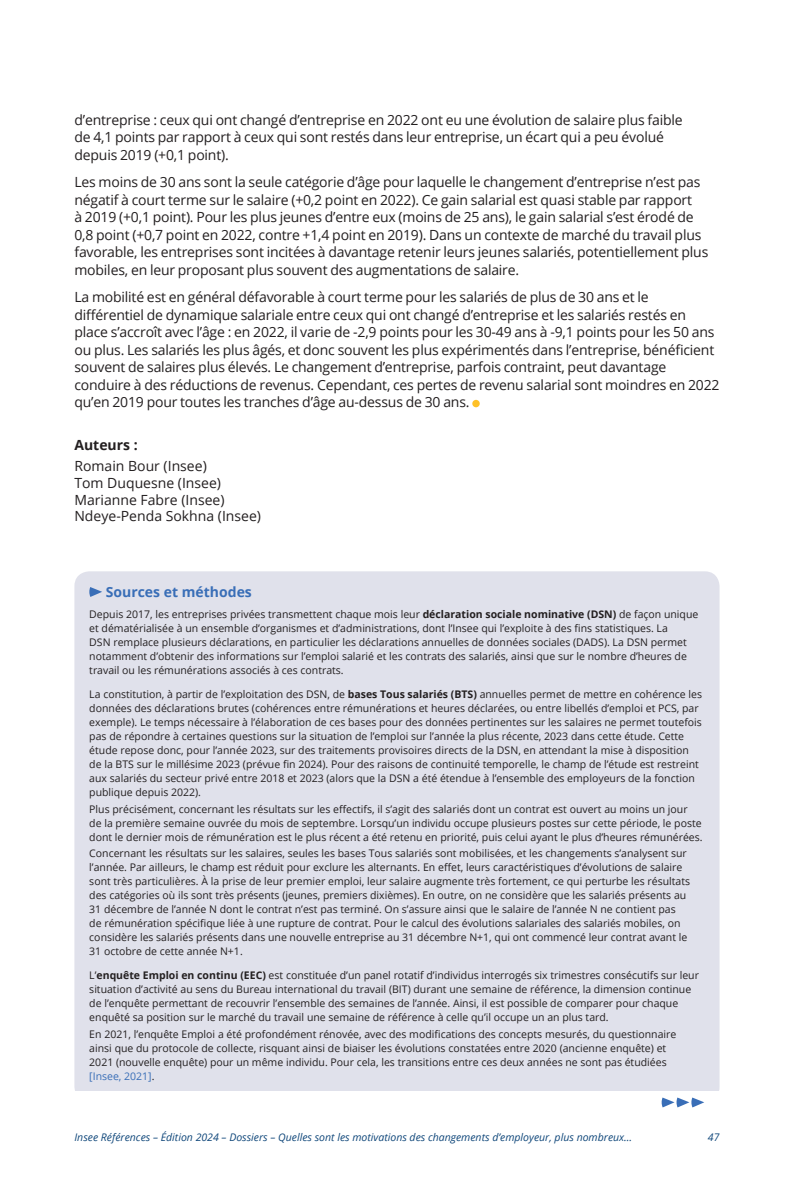
<style>
.page{position:relative;width:794px;height:1191px;background:#fff}
.page>*{position:absolute;margin:0;border:0;box-sizing:border-box;transform-origin:0 0}
.texte_courant{font:14px/17.5px "Open Sans";letter-spacing:-.015em;color:#231f20}
.texte{font:14px "Open Sans";color:#231f20}
.TK_DEF_titre{font:700 14px "Open Sans";color:#396eb7}
.texte-2{font:700 14px "Open Sans";color:#231f20}
.TK_DEF_corpus{font:10.5px/14px "Open Sans";color:#231f20}
.t1{font:italic 10.5px "Open Sans";color:#11487b}
.s1{font-weight:700}
.s2{color:#396eb7}
</style>
<div class="page">
<div style="left:472px;top:400px;width:8px;height:7px;background:#fec128;border-radius:50%"></div>
<div style="left:74px;top:571px;width:645px;height:530px;background:#e0e1eb;border-radius:15px"></div>
<svg style="left:89px;top:587px;width:13px;height:10px"></svg>
<div style="left:56px;top:1091px;width:668px;height:21px;background:#fff"></div>
<svg style="left:661px;top:1097px;width:43px;height:10px"></svg>
<p class="texte_courant" style="left:74px;top:111px;width:610px">d’entreprise : ceux qui ont changé d’entreprise en 2022 ont eu une évolution de salaire plus faible de 4,1 points par rapport à ceux qui sont restés dans leur entreprise, un écart qui a peu évolué depuis 2019 (+0,1 point).</p>
<p class="texte_courant" style="left:74px;top:173px;width:635px">Les moins de 30 ans sont la seule catégorie d’âge pour laquelle le changement d’entreprise n’est pas négatif à court terme sur le salaire (+0,2 point en 2022). Ce gain salarial est quasi stable par rapport<br>à 2019 (+0,1 point). Pour les plus jeunes d’entre eux (moins de 25 ans), le gain salarial s’est érodé de 0,8 point (+0,7 point en 2022, contre +1,4 point en 2019). Dans un contexte de marché du travail plus favorable, les entreprises sont incitées à davantage retenir leurs jeunes salariés, potentiellement plus mobiles, en leur proposant plus souvent des augmentations de salaire.</p>
<p class="texte_courant" style="left:74px;top:288px;width:646px">La mobilité est en général défavorable à court terme pour les salariés de plus de 30 ans et le différentiel de dynamique salariale entre ceux qui ont changé d’entreprise et les salariés restés en place s’accroît avec l’âge : en 2022, il varie de ‑2,9 points pour les 30‑49 ans à ‑9,1 points pour les 50 ans ou plus. Les salariés les plus âgés, et donc souvent les plus expérimentés dans l’entreprise, bénéficient souvent de salaires plus élevés. Le changement d’entreprise, parfois contraint, peut davantage conduire à des réductions de revenus. Cependant, ces pertes de revenu salarial sont moindres en 2022 qu’en 2019 pour toutes les tranches d’âge au‑dessus de 30 ans.</p>
<p class="texte-2" style="left:74px;top:435px;width:65px">Auteurs :</p>
<p class="texte" style="left:74px;top:456px;width:134px">Romain Bour (Insee)</p>
<p class="texte" style="left:74px;top:473px;width:148px">Tom Duquesne (Insee)</p>
<p class="texte" style="left:74px;top:490px;width:152px">Marianne Fabre (Insee)</p>
<p class="texte" style="left:74px;top:506px;width:188px">Ndeye-Penda Sokhna (Insee)</p>
<p class="TK_DEF_titre" style="left:106px;top:582px;width:148px">Sources et méthodes</p>
<p class="TK_DEF_corpus" style="left:89px;top:607px;width:610px">Depuis 2017, les entreprises privées transmettent chaque mois leur <span class="s1">déclaration sociale nominative (DSN)</span> de façon unique et dématérialisée à un ensemble d’organismes et d’administrations, dont l’Insee qui l’exploite à des fins statistiques. La<br>DSN remplace plusieurs déclarations, en particulier les déclarations annuelles de données sociales (DADS). La DSN permet notamment d’obtenir des informations sur l’emploi salarié et les contrats des salariés, ainsi que sur le nombre d’heures de travail ou les rémunérations associés à ces contrats.</p>
<p class="TK_DEF_corpus" style="left:89px;top:687px;width:614px">La constitution, à partir de l’exploitation des DSN, de <span class="s1">bases Tous salariés (BTS)</span> annuelles permet de mettre en cohérence les données des déclarations brutes (cohérences entre rémunérations et heures déclarées, ou entre libellés d’emploi et PCS, par exemple). Le temps nécessaire à l’élaboration de ces bases pour des données pertinentes sur les salaires ne permet toutefois pas de répondre à certaines questions sur la situation de l’emploi sur l’année la plus récente, 2023 dans cette étude. Cette étude repose donc, pour l’année 2023, sur des traitements provisoires directs de la DSN, en attendant la mise à disposition de la BTS sur le millésime 2023 (prévue fin 2024). Pour des raisons de continuité temporelle, le champ de l’étude est restreint aux salariés du secteur privé entre 2018 et 2023 (alors que la DSN a été étendue à l’ensemble des employeurs de la fonction publique depuis 2022).</p>
<p class="TK_DEF_corpus" style="left:89px;top:801px;width:615px">Plus précisément, concernant les résultats sur les effectifs, il s’agit des salariés dont un contrat est ouvert au moins un jour de la première semaine ouvrée du mois de septembre. Lorsqu’un individu occupe plusieurs postes sur cette période, le poste dont le dernier mois de rémunération est le plus récent a été retenu en priorité, puis celui ayant le plus d’heures rémunérées.</p>
<p class="TK_DEF_corpus" style="left:89px;top:846px;width:602px">Concernant les résultats sur les salaires, seules les bases Tous salariés sont mobilisées, et les changements s’analysent sur l’année. Par ailleurs, le champ est réduit pour exclure les alternants. En effet, leurs caractéristiques d’évolutions de salaire sont très particulières. À la prise de leur premier emploi, leur salaire augmente très fortement, ce qui perturbe les résultats des catégories où ils sont très présents (jeunes, premiers dixièmes). En outre, on ne considère que les salariés présents au 31 décembre de l’année N dont le contrat n’est pas terminé. On s’assure ainsi que le salaire de l’année N ne contient pas de rémunération spécifique liée à une rupture de contrat. Pour le calcul des évolutions salariales des salariés mobiles, on considère les salariés présents dans une nouvelle entreprise au 31 décembre N+1, qui ont commencé leur contrat avant le 31 octobre de cette année N+1.</p>
<p class="TK_DEF_corpus" style="left:89px;top:968px;width:611px">L’<span class="s1">enquête Emploi en continu (EEC)</span> est constituée d’un panel rotatif d’individus interrogés six trimestres consécutifs sur leur situation d’activité au sens du Bureau international du travail (BIT) durant une semaine de référence, la dimension continue de l’enquête permettant de recouvrir l’ensemble des semaines de l’année. Ainsi, il est possible de comparer pour chaque enquêté sa position sur le marché du travail une semaine de référence à celle qu’il occupe un an plus tard.</p>
<p class="TK_DEF_corpus" style="left:89px;top:1026px;width:588px">En 2021, l’enquête Emploi a été profondément rénovée, avec des modifications des concepts mesurés, du questionnaire ainsi que du protocole de collecte, risquant ainsi de biaiser les évolutions constatées entre 2020 (ancienne enquête) et 2021 (nouvelle enquête) pour un même individu. Pour cela, les transitions entre ces deux années ne sont pas étudiées <span class="s2">[Insee, 2021]</span>.</p>
<p class="t1" style="left:74px;top:1130px;width:559px">Insee Références – Édition 2024 – Dossiers – Quelles sont les motivations des changements d’employeur, plus nombreux…</p>
<p class="t1" style="left:708px;top:1130px;width:13px">47</p>
</div>
